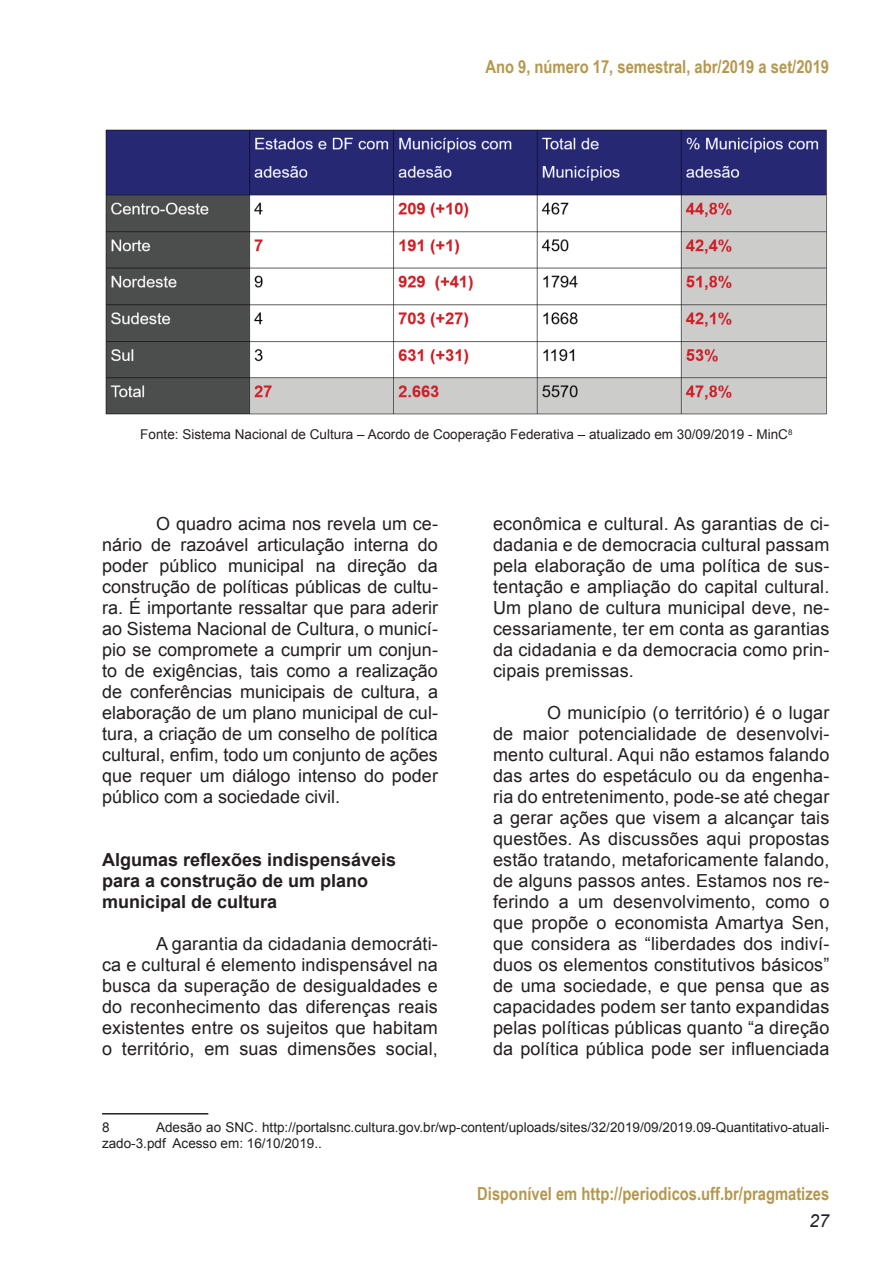
<style>
.page{position:relative;width:893px;height:1263px;background:#fff}
.page>*{position:absolute;margin:0;border:0;box-sizing:border-box;transform-origin:0 0}
.t1{font:18px/21px "Arial";letter-spacing:.01em;color:#231f20;text-align:justify}
.t2{font:700 18px "Arial Narrow";color:#b4984d}
.t3{font:700 18px/21px "Arial";color:#231f20}
.t4{font:italic 18px "Arial";color:#231f20}
.t5{font:13.5px/16.5px "Arial";color:#231f20}
</style>
<div class="page">
<hr style="left:102px;top:1113px;width:106px;height:1px;background:#231f20">
<img style="left:105px;top:129px;width:722px;height:286px">
<p class="t2" style="left:485px;top:53px;width:345px">Ano 9, número 17, semestral, abr/2019 a set/2019</p>
<p class="t5" style="left:140px;top:426px;width:654px">Fonte: Sistema Nacional de Cultura – Acordo de Cooperação Federativa – atualizado em 30/09/2019 - MinC<sup>8</sup></p>
<p class="t1" style="left:102px;top:513px;width:337px;text-indent:54px">O quadro acima nos revela um ce&shy;nário de razoável articulação interna do poder público municipal na direção da construção de políticas públicas de cultu&shy;ra. É importante ressaltar que para aderir ao Sistema Nacional de Cultura, o municí&shy;pio se compromete a cumprir um conjun&shy;to de exigências, tais como a realização de conferências municipais de cultura, a elaboração de um plano municipal de cul&shy;tura, a criação de um conselho de política cultural, enfim, todo um conjunto de ações que requer um diálogo intenso do poder público com a sociedade civil.</p>
<p class="t3" style="left:102px;top:850px;width:296px">Algumas reflexões indispensáveis para a construção de um plano municipal de cultura</p>
<p class="t1" style="left:102px;top:933px;width:337px;text-indent:54px">A garantia da cidadania democráti&shy;ca e cultural é elemento indispensável na busca da superação de desigualdades e do reconhecimento das diferenças reais existentes entre os sujeitos que habitam o território, em suas dimensões social,</p>
<p class="t1" style="left:493px;top:513px;width:338px">econômica e cultural. As garantias de ci&shy;dadania e de democracia cultural passam pela elaboração de uma política de sus&shy;tentação e ampliação do capital cultural.<br>Um plano de cultura municipal deve, ne&shy;cessariamente, ter em conta as garantias da cidadania e da democracia como prin&shy;cipais premissas.</p>
<p class="t1" style="left:493px;top:702px;width:338px;text-indent:54px">O município (o território) é o lugar de maior potencialidade de desenvolvi&shy;mento cultural. Aqui não estamos falando das artes do espetáculo ou da engenha&shy;ria do entretenimento, pode-se até chegar a gerar ações que visem a alcançar tais questões. As discussões aqui propostas estão tratando, metaforicamente falando, de alguns passos antes. Estamos nos re&shy;ferindo a um desenvolvimento, como o que propõe o economista Amartya Sen, que considera as “liberdades dos indiví&shy;duos os elementos constitutivos básicos” de uma sociedade, e que pensa que as capacidades podem ser tanto expandidas pelas políticas públicas quanto “a direção da política pública pode ser influenciada</p>
<p class="t5" style="left:102px;top:1119px;width:729px;text-indent:54px">Adesão ao SNC. http://portalsnc.cultura.gov.br/wp-content/uploads/sites/32/2019/09/2019.09-Quantitativo-atuali&shy;zado-3.pdf Acesso em: 16/10/2019..</p>
<p class="t5" style="left:102px;top:1119px;width:9px">8</p>
<p class="t2" style="left:477px;top:1179px;width:353px">Disponível em http://periodicos.uff.br/pragmatizes</p>
<p class="t4" style="left:809px;top:1209px;width:22px">27</p>
</div>
